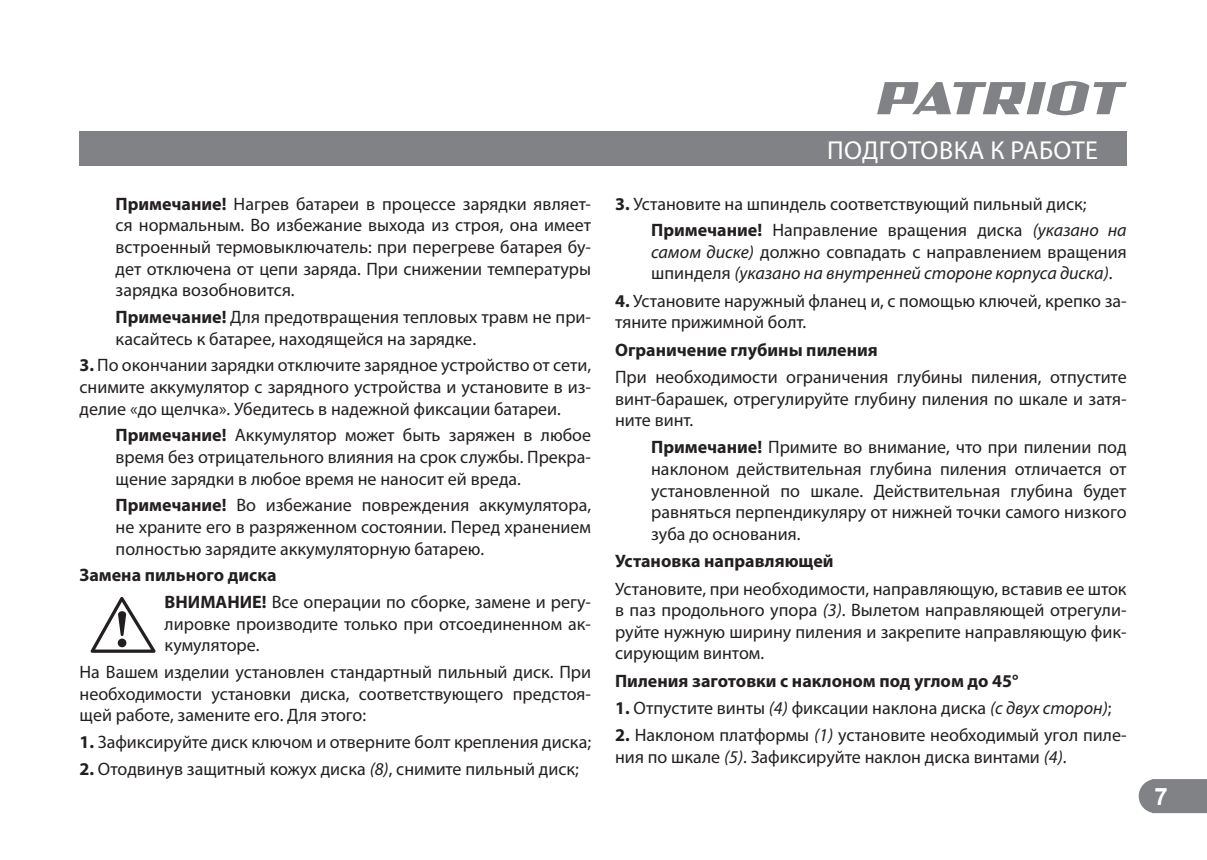
<style>
.page{position:relative;width:1207px;height:860px;background:#fff}
.page>*{position:absolute;margin:0;border:0;box-sizing:border-box;transform-origin:0 0}
.t1{font:26px "Myriad Pro";letter-spacing:.015em;color:#fff}
.t2{font:700 24px "Arial";color:#fff}
.t3{font:18px/21.6px "Myriad Pro";color:#231f20;text-align:justify}
.t4{font:italic 18px/21.6px "Myriad Pro";color:#231f20}
.t5{font:700 18px "Myriad Pro";color:#231f20}
.s1{font-weight:700}
.s2{font-style:italic}
.s3{font-style:normal}
</style>
<div class="page">
<svg style="left:1138px;top:779px;width:68px;height:33px;background:#87898c"></svg>
<svg style="left:877px;top:81px;width:249px;height:34px"></svg>
<div style="left:80px;top:132px;width:1046px;height:34px;background:#808285"></div>
<svg style="left:90px;top:597px;width:66px;height:55px"></svg>
<p class="t3" style="left:116px;top:192px;width:477px"><span class="s1">Примечание!</span> Нагрев батареи в процессе зарядки являет&shy;ся нормальным. Во избежание выхода из строя, она имеет встроенный термовыключатель: при перегреве батарея бу&shy;дет отключена от цепи заряда. При снижении температуры зарядка возобновится.</p>
<p class="t3" style="left:116px;top:306px;width:477px"><span class="s1">Примечание!</span> Для предотвращения тепловых травм не при&shy;касайтесь к батарее, находящейся на зарядке.</p>
<p class="t3" style="left:80px;top:354px;width:513px"><span class="s1">3.</span> По окончании зарядки отключите зарядное устройство от сети, снимите аккумулятор с зарядного устройства и установите в из&shy;делие «до щелчка». Убедитесь в надежной фиксации батареи.</p>
<p class="t3" style="left:116px;top:424px;width:477px"><span class="s1">Примечание!</span> Аккумулятор может быть заряжен в любое время без отрицательного влияния на срок службы. Прекра&shy;щение зарядки в любое время не наносит ей вреда.</p>
<p class="t3" style="left:116px;top:494px;width:477px"><span class="s1">Примечание!</span> Во избежание повреждения аккумулятора, не храните его в разряженном состоянии. Перед хранением полностью зарядите аккумуляторную батарею.</p>
<p class="t3" style="left:165px;top:561px;width:428px;line-height:26.6px;text-indent:-85px"><span class="s1">Замена пильного диска<br>ВНИМАНИЕ!</span> Все операции по сборке, замене и регу-</p>
<p class="t3" style="left:165px;top:612px;width:428px">лировке производите только при отсоединенном ак&shy;кумуляторе.</p>
<p class="t3" style="left:80px;top:660px;width:513px">На Вашем изделии установлен стандартный пильный диск. При необходимости установки диска, соответствующего предстоя&shy;щей работе, замените его. Для этого:</p>
<p class="t3" style="left:80px;top:730px;width:513px"><span class="s1">1.</span> Зафиксируйте диск ключом и отверните болт крепления диска;</p>
<p class="t3" style="left:80px;top:757px;width:501px"><span class="s1">2.</span> Отодвинув защитный кожух диска <span class="s2">(8)</span>, снимите пильный диск;</p>
<h1 class="t1" style="left:827px;top:134px;width:272px">ПОДГОТОВКА К РАБОТЕ</h1>
<p class="t3" style="left:651px;top:190px;width:477px;line-height:26.4px;text-indent:-36px"><span class="s1">3.</span> Установите на шпиндель соответствующий пильный диск;<br><span class="s1">Примечание!</span> Направление вращения диска <span class="s2">(указано на</span></p>
<p class="t4" style="left:651px;top:240px;width:477px">самом диске) <span class="s3">должно совпадать с направлением вращения шпинделя</span> (указано на внутренней стороне корпуса диска)<span class="s3">.</span></p>
<p class="t3" style="left:615px;top:289px;width:513px"><span class="s1">4.</span> Установите наружный фланец и, с помощью ключей, крепко за&shy;тяните прижимной болт.</p>
<p class="t5" style="left:615px;top:339px;width:264px">Ограничение глубины пиления</p>
<p class="t3" style="left:615px;top:365px;width:513px">При необходимости ограничения глубины пиления, отпустите винт-барашек, отрегулируйте глубину пиления по шкале и затя&shy;ните винт.</p>
<p class="t3" style="left:651px;top:436px;width:477px"><span class="s1">Примечание!</span> Примите во внимание, что при пилении под наклоном действительная глубина пиления отличается от установленной по шкале. Действительная глубина будет равняться перпендикуляру от нижней точки самого низкого зуба до основания.</p>
<p class="t5" style="left:615px;top:551px;width:220px">Установка направляющей</p>
<p class="t3" style="left:615px;top:577px;width:513px">Установите, при необходимости, направляющую, вставив ее шток в паз продольного упора <span class="s2">(3)</span>. Вылетом направляющей отрегули&shy;руйте нужную ширину пиления и закрепите направляющую фик&shy;сирующим винтом.</p>
<p class="t5" style="left:615px;top:670px;width:405px">Пиления заготовки с наклоном под углом до 45°</p>
<p class="t3" style="left:615px;top:696px;width:498px"><span class="s1">1.</span> Отпустите винты <span class="s2">(4)</span> фиксации наклона диска <span class="s2">(с двух сторон)</span>;</p>
<p class="t3" style="left:615px;top:723px;width:513px"><span class="s1">2.</span> Наклоном платформы <span class="s2">(1)</span> установите необходимый угол пиле&shy;ния по шкале <span class="s2">(5)</span>. Зафиксируйте наклон диска винтами <span class="s2">(4)</span>.</p>
<h2 class="t2" style="left:1154px;top:779px;width:15px">7</h2>
</div>
